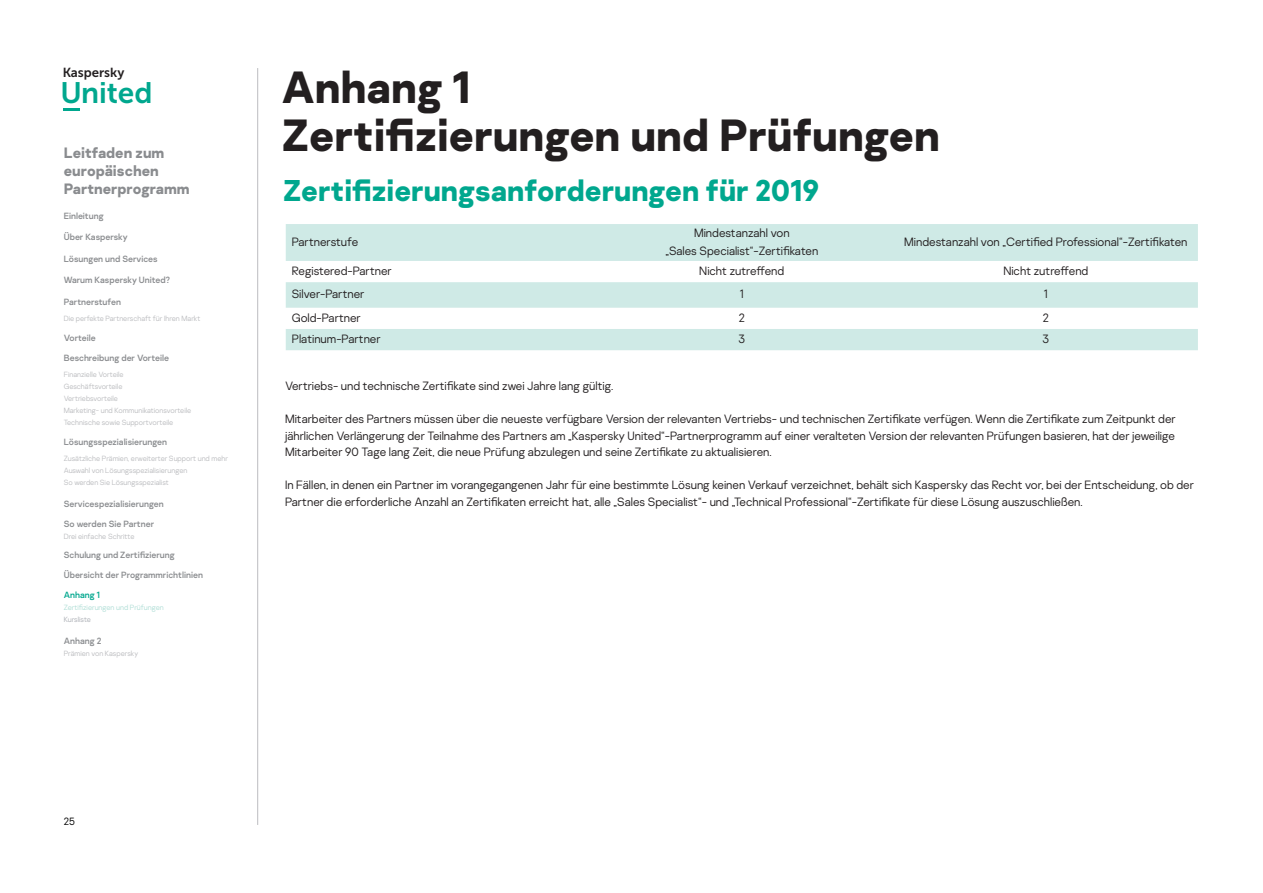
<style>
.page{position:relative;width:1263px;height:893px;background:#fff}
.page>*{position:absolute;margin:0;border:0;box-sizing:border-box;transform-origin:0 0}
.H1_30_B{font:700 45px "Kaspersky Sans";color:#231f20}
.H2_20_G{font:700 30px "Kaspersky Sans";color:#00a78e}
.t1{font:29.55px "Museo Sans Cyrl 700";color:#00a78e}
.t2{font:700 15px/18px "Kaspersky Sans";color:#8a8c8f}
.t3{font:13.05px "Museo Sans Cyrl 700";color:#231f20}
.Body_small_8{font:300 12px/16.5px "Kaspersky Sans";color:#231f20;text-align:center}
.t4{font:300 10.5px "Kaspersky Sans";color:#000}
.Body_contents{font:9px "Kaspersky Sans";color:#8a8c8f}
.Body_contents-2{font:9px "Kaspersky Sans";color:#00a78e}
.Point_B{font:300 7.5px/12px "Kaspersky Sans";color:#bcbdc0}
.Body_contents-3{font:300 7.5px "Kaspersky Sans";color:#b0ded6}
.Body_contents-4{font:300 7.5px "Kaspersky Sans";color:#bcbdc0}
.Body_contents-5{font:300 7.5px "Kaspersky Sans";color:#adb0b6}
</style>
<div class="page">
<hr style="left:63px;top:108px;width:16px;height:3px;background:#00a78e">
<hr style="left:257px;top:68px;width:1px;height:757px;background:#bcbdc0">
<svg style="left:286px;top:224px;width:912px;height:126px;fill:#cfeae6"></svg>
<p class="t3" style="left:63px;top:66px;width:63px">Kaspersky</p>
<h3 class="t1" style="left:61px;top:77px;width:93px">United</h3>
<p class="t2" style="left:64px;top:143px;width:127px">Leitfaden zum europäischen<br>Partnerprogramm</p>
<p class="Body_contents" style="left:64px;top:210px;width:41px">Einleitung</p>
<p class="Body_contents" style="left:64px;top:232px;width:65px">Über Kaspersky</p>
<p class="Body_contents" style="left:64px;top:253px;width:95px">Lösungen und Services</p>
<p class="Body_contents" style="left:64px;top:275px;width:108px">Warum Kaspersky United?</p>
<p class="Body_contents" style="left:64px;top:296px;width:59px">Partnerstufen</p>
<p class="Point_B" style="left:64px;top:312px;width:138px">Die perfekte Partnerschaft für Ihren Markt</p>
<p class="Body_contents" style="left:64px;top:332px;width:34px">Vorteile</p>
<p class="Body_contents" style="left:64px;top:352px;width:107px">Beschreibung der Vorteile</p>
<p class="Point_B" style="left:64px;top:368px;width:129px">Finanzielle Vorteile<br>Geschäftsvorteile<br>Vertriebsvorteile<br>Marketing- und Kommunikationsvorteile<br>Technische sowie Supportvorteile</p>
<p class="Body_contents" style="left:64px;top:436px;width:105px">Lösungsspezialisierungen</p>
<p class="Point_B" style="left:64px;top:452px;width:166px">Zusätzliche Prämien, erweiterter Support und mehr<br>Auswahl von Lösungsspezialisierungen<br>So werden Sie Lösungsspezialist</p>
<p class="Body_contents" style="left:64px;top:498px;width:102px">Servicespezialisierungen</p>
<p class="Body_contents" style="left:64px;top:518px;width:92px">So werden Sie Partner</p>
<p class="Point_B" style="left:64px;top:530px;width:72px">Drei einfache Schritte</p>
<p class="Body_contents" style="left:64px;top:550px;width:112px">Schulung und Zertifizierung</p>
<p class="Body_contents" style="left:64px;top:569px;width:141px">Übersicht der Programmrichtlinien</p>
<p class="Body_contents-2" style="left:64px;top:589px;width:38px">Anhang 1</p>
<p class="Body_contents-3" style="left:64px;top:603px;width:101px">Zertifizierungen und Prüfungen</p>
<p class="Body_contents-5" style="left:64px;top:615px;width:29px">Kursliste</p>
<p class="Body_contents" style="left:64px;top:635px;width:39px">Anhang 2</p>
<p class="Body_contents-4" style="left:64px;top:648px;width:76px">Prämien von Kaspersky</p>
<p class="H1_30_B" style="left:282px;top:58px;width:190px">Anhang 1</p>
<p class="H1_30_B" style="left:282px;top:106px;width:660px">Zertifizierungen und Prüfungen</p>
<p class="H2_20_G" style="left:283px;top:171px;width:538px">Zertifizierungsanforderungen für 2019</p>
<p class="Body_small_8" style="left:292px;top:233px;width:68px">Partnerstufe</p>
<p class="Body_small_8" style="left:665px;top:224px;width:154px;line-height:18px">Mindestanzahl von<br>„Sales Specialist“-Zertifikaten</p>
<p class="Body_small_8" style="left:904px;top:233px;width:285px">Mindestanzahl von „Certified Professional“-Zertifikaten</p>
<p class="Body_small_8" style="left:292px;top:262px;width:101px">Registered-Partner</p>
<p class="Body_small_8" style="left:699px;top:262px;width:87px">Nicht zutreffend</p>
<p class="Body_small_8" style="left:1003px;top:262px;width:87px">Nicht zutreffend</p>
<p class="Body_small_8" style="left:292px;top:286px;width:74px">Silver-Partner</p>
<p class="Body_small_8" style="left:740px;top:286px;width:5px">1</p>
<p class="Body_small_8" style="left:1044px;top:286px;width:5px">1</p>
<p class="Body_small_8" style="left:292px;top:309px;width:71px">Gold-Partner</p>
<p class="Body_small_8" style="left:739px;top:309px;width:7px">2</p>
<p class="Body_small_8" style="left:1043px;top:309px;width:7px">2</p>
<p class="Body_small_8" style="left:292px;top:331px;width:90px">Platinum-Partner</p>
<p class="Body_small_8" style="left:738px;top:331px;width:8px">3</p>
<p class="Body_small_8" style="left:1042px;top:331px;width:8px">3</p>
<p class="Body_small_8" style="left:285px;top:378px;width:330px">Vertriebs- und technische Zertifikate sind zwei Jahre lang gültig.</p>
<p class="Body_small_8" style="left:285px;top:411px;width:892px;text-align:justify">Mitarbeiter des Partners müssen über die neueste verfügbare Version der relevanten Vertriebs- und technischen Zertifikate verfügen. Wenn die Zertifikate zum Zeitpunkt der jährlichen Verlängerung der Teilnahme des Partners am „Kaspersky United“-Partnerprogramm auf einer veralteten Version der relevanten Prüfungen basieren, hat der jeweilige Mitarbeiter 90 Tage lang Zeit, die neue Prüfung abzulegen und seine Zertifikate zu aktualisieren.</p>
<p class="Body_small_8" style="left:285px;top:477px;width:910px;text-align:left">In Fällen, in denen ein Partner im vorangegangenen Jahr für eine bestimmte Lösung keinen Verkauf verzeichnet, behält sich Kaspersky das Recht vor, bei der Entscheidung, ob der<br>Partner die erforderliche Anzahl an Zertifikaten erreicht hat, alle „Sales Specialist“- und „Technical Professional“-Zertifikate für diese Lösung auszuschließen.</p>
<p class="t4" style="left:64px;top:815px;width:13px">25</p>
</div>
